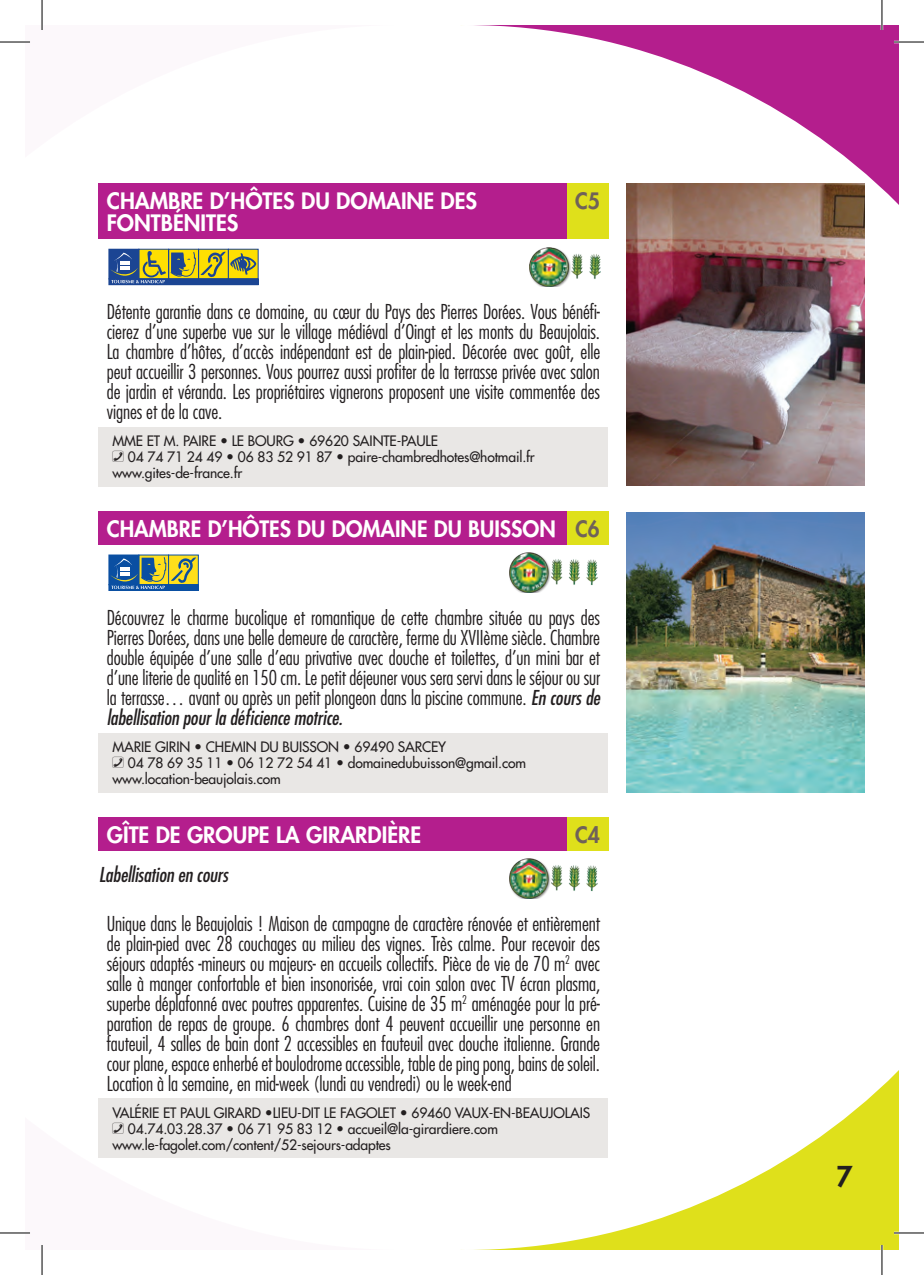
<style>
.page{position:relative;width:924px;height:1275px;background:#fff}
.page>*{position:absolute;margin:0;border:0;box-sizing:border-box;transform-origin:0 0}
.t1{font:800 28px "Futura";color:#231f20}
.t2{font:800 22px/22px "Futura";color:#fff}
.t3{font:800 22px "Futura";color:#6f6259;scale:.96 1}
.t4{font:300 condensed 20px/20px "Futura";letter-spacing:-.005em;color:#231f20;text-align:justify}
.t5{font:italic condensed 20px "Futura";letter-spacing:-.005em;color:#231f20}
.t6{font:14px/16px "Futura";letter-spacing:-.01em;color:#231f20}
.s1{font-family:"Pictos GH2004"}
.s2{color:#6f6259}
.s3{font-weight:400;font-style:italic}
</style>
<div class="page">
<svg style="left:460px;top:486px;width:438px;height:764px"></svg>
<svg style="left:465px;top:25px;width:433px;height:612px"></svg>
<div style="left:99px;top:183px;width:467px;height:56px;background:#b41e8d"></div>
<div style="left:566px;top:183px;width:42px;height:56px;background:#dfe01b"></div>
<div style="left:99px;top:427px;width:509px;height:59px;background:#e9e7e5"></div>
<div style="left:109px;top:249px;width:30px;height:30px;border:1px solid #1b4593"></div>
<div style="left:109px;top:278px;width:149px;height:7px;border:1px solid #1b4593"></div>
<svg style="left:110px;top:251px;width:148px;height:34px;background:#878f55"></svg>
<img style="left:529px;top:247px;width:71px;height:40px">
<div style="left:99px;top:511px;width:467px;height:34px;background:#b41e8d"></div>
<div style="left:566px;top:511px;width:42px;height:34px;background:#dfe01b"></div>
<div style="left:99px;top:733px;width:509px;height:59px;background:#e9e7e5"></div>
<div style="left:109px;top:555px;width:30px;height:30px;border:1px solid #0a4fa2"></div>
<div style="left:109px;top:584px;width:89px;height:6px;border:1px solid #0a4fa2"></div>
<svg style="left:110px;top:556px;width:86px;height:34px;background:#728e75"></svg>
<img style="left:509px;top:553px;width:88px;height:39px">
<div style="left:99px;top:817px;width:467px;height:33px;background:#b41e8d"></div>
<div style="left:566px;top:817px;width:42px;height:33px;background:#dfe01b"></div>
<div style="left:99px;top:1098px;width:509px;height:60px;background:#e9e7e5"></div>
<img style="left:509px;top:858px;width:88px;height:40px">
<img style="left:626px;top:183px;width:238px;height:303px">
<img style="left:626px;top:513px;width:238px;height:279px">
<hr style="left:893px;top:41px;width:30px;height:2px;background:#fff">
<hr style="left:893px;top:1231px;width:30px;height:3px;background:#fff">
<hr style="left:880px;top:0;width:2px;height:30px;background:#fff">
<hr style="left:880px;top:1245px;width:2px;height:30px;background:#fff">
<hr style="left:0;top:42px;width:30px;height:1px;background:#000">
<hr style="left:893px;top:42px;width:30px;height:1px;background:#000">
<hr style="left:0;top:1232px;width:30px;height:1px;background:#000">
<hr style="left:893px;top:1232px;width:30px;height:1px;background:#000">
<hr style="left:42px;top:0;width:1px;height:30px;background:#000">
<hr style="left:42px;top:1245px;width:1px;height:30px;background:#000">
<hr style="left:881px;top:0;width:1px;height:30px;background:#000">
<hr style="left:881px;top:1245px;width:1px;height:30px;background:#000">
<p class="t2" style="left:107px;top:190px;width:371px">CHAMBRE D’HÔTES DU DOMAINE DES<br>FONTBÉNITES</p>
<p class="t3" style="left:575px;top:186px;width:27px">C5</p>
<p class="t4" style="left:107px;top:301px;width:494px">Détente garantie dans ce domaine, au cœur du Pays des Pierres Dorées. Vous bénéfi&shy;cierez d’une superbe vue sur le village médiéval d’Oingt et les monts du Beaujolais.<br>La chambre d’hôtes, d’accès indépendant est de plain-pied. Décorée avec goût, elle peut accueillir 3 personnes. Vous pourrez aussi profiter de la terrasse privée avec salon de jardin et véranda. Les propriétaires vignerons proposent une visite commentée des vignes et de la cave.</p>
<p class="t6" style="left:112px;top:433px;width:256px">Mme et M. Paire • Le Bourg • 69620 SAINTE</p>
<p class="t6" style="left:112px;top:433px;width:424px;text-indent:284px">-PAULE<br><span class="s1">J</span> 04 74 71 24 49 • 06 83 52 91 87 • paire-chambredhotes@hotmail.fr www.gites-de-france.fr</p>
<p class="t2" style="left:107px;top:517px;width:494px">CHAMBRE D’HÔTES DU DOMAINE DU BUISSON <span class="s2">C6</span></p>
<p class="t4" style="left:107px;top:607px;width:494px">Découvrez le charme bucolique et romantique de cette chambre située au pays des Pierres Dorées, dans une belle demeure de caractère, ferme du XVIIème siècle. Chambre double équipée d’une salle d’eau privative avec douche et toilettes, d’un mini bar et d’une literie de qualité en 150 cm. Le petit déjeuner vous sera servi dans le séjour ou sur la terrasse… avant ou après un petit plongeon dans la piscine commune. <span class="s3">En cours de labellisation pour la déficience motrice.</span></p>
<p class="t6" style="left:112px;top:739px;width:415px">Marie Girin • Chemin du Buisson • 69490 SARCEY<br><span class="s1">J</span> 04 78 69 35 11 • 06 12 72 54 41 • domainedubuisson@gmail.com www.location-beaujolais.com</p>
<p class="t2" style="left:107px;top:823px;width:316px">GÎTE DE GROUPE LA GIRARDIÈRE</p>
<p class="t3" style="left:575px;top:820px;width:27px">C4</p>
<p class="t5" style="left:99px;top:862px;width:131px">Labellisation en cours</p>
<p class="t4" style="left:107px;top:913px;width:494px">Unique dans le Beaujolais ! Maison de campagne de caractère rénovée et entièrement de plain-pied avec 28 couchages au milieu des vignes. Très calme. Pour recevoir des séjours adaptés -mineurs ou majeurs- en accueils collectifs. Pièce de vie de 70 m<sup>2</sup> avec salle à manger confortable et bien insonorisée, vrai coin salon avec TV écran plasma, superbe déplafonné avec poutres apparentes. Cuisine de 35 m<sup>2</sup> aménagée pour la pré&shy;paration de repas de groupe. 6 chambres dont 4 peuvent accueillir une personne en fauteuil, 4 salles de bain dont 2 accessibles en fauteuil avec douche italienne. Grande cour plane, espace enherbé et boulodrome accessible, table de ping pong, bains de soleil.<br>Location à la semaine, en mid-week (lundi au vendredi) ou le week-end</p>
<p class="t6" style="left:112px;top:1104px;width:477px">Valérie et Paul Girard •Lieu-dit Le Fagolet • 69460 Vaux-en-Beaujolais<br><span class="s1">J</span> 04.74.03.28.37 • 06 71 95 83 12 • accueil@la-girardiere.com www.le-fagolet.com/content/52-sejours-adaptes</p>
<h1 class="t1" style="left:836px;top:1158px;width:18px">7</h1>
</div>
